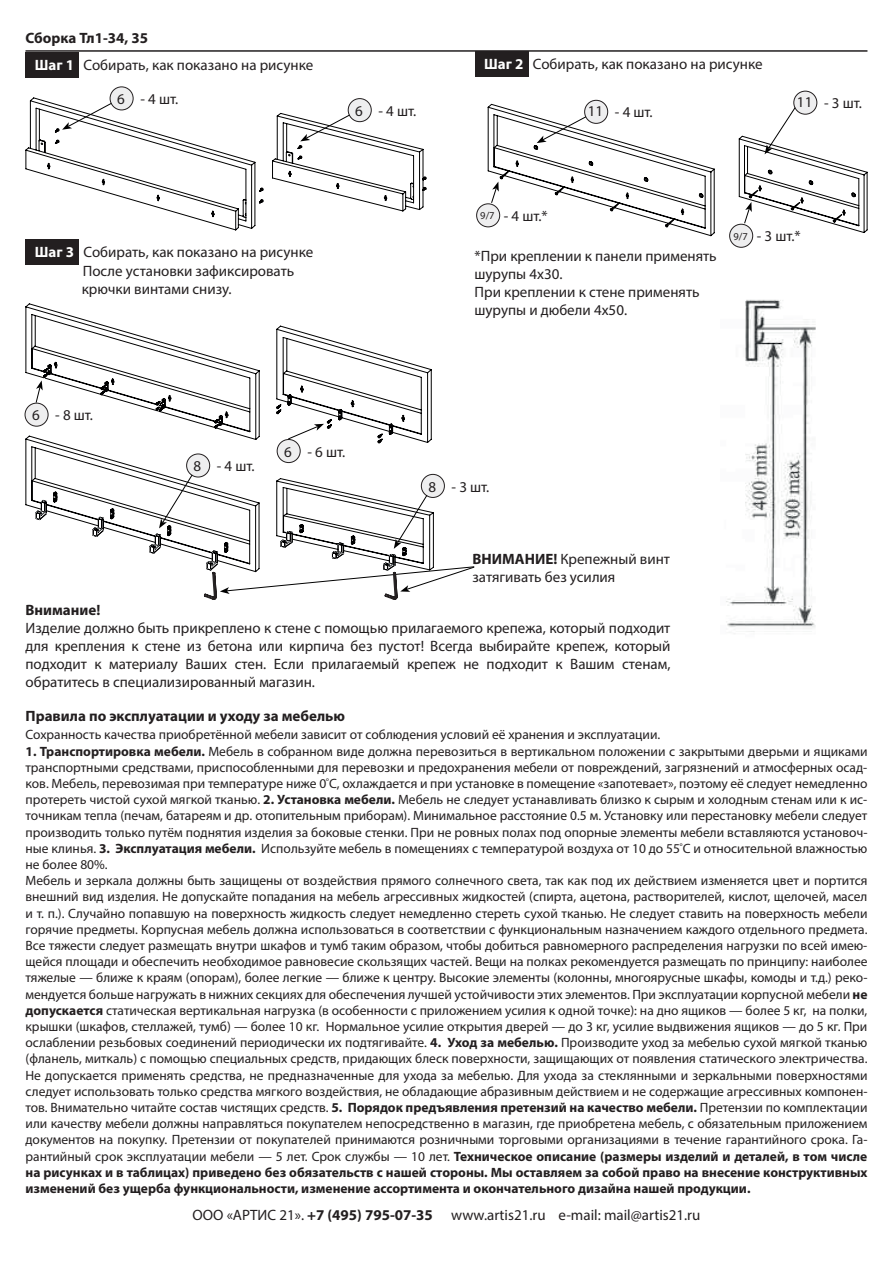
<style>
.page{position:relative;width:893px;height:1263px;background:#fff}
.page>*{position:absolute;margin:0;border:0;box-sizing:border-box;transform-origin:0 0}
.t1{font:15px/18px "Myriad Pro";color:#231f20}
.t2{font:700 15px "Myriad Pro";color:#231f20}
.t3{font:13.5px/16.2px "Myriad Pro";color:#231f20}
.s1{font-weight:700}
.s2{font-weight:700;color:#fff}
.s3{font-size:10.5px}
</style>
<div class="page">
<img style="left:726px;top:299px;width:90px;height:335px">
<hr style="left:26px;top:50px;width:841px;height:2px;background:#231f20">
<div style="left:26px;top:52px;width:53px;height:26px;background:#231f20"></div>
<div style="left:26px;top:239px;width:53px;height:26px;background:#231f20"></div>
<div style="left:475px;top:51px;width:53px;height:26px;background:#231f20"></div>
<div style="left:110px;top:87px;width:23px;height:23px;background:#eeeeef;border-radius:50%"></div>
<div style="left:110px;top:86px;width:24px;height:24px;border:1px solid #231f20;border-radius:50%"></div>
<svg style="left:25px;top:97px;width:239px;height:134px"></svg>
<div style="left:348px;top:99px;width:23px;height:23px;background:#eeeeef;border-radius:50%"></div>
<div style="left:348px;top:98px;width:24px;height:24px;border:1px solid #231f20;border-radius:50%"></div>
<svg style="left:272px;top:112px;width:155px;height:100px"></svg>
<svg style="left:585px;top:100px;width:23px;height:23px"></svg>
<div style="left:584px;top:100px;width:24px;height:24px;border:1px solid #231f20;border-radius:50%"></div>
<div style="left:477px;top:204px;width:23px;height:23px;background:#eeeeef;border-radius:50%"></div>
<div style="left:476px;top:203px;width:24px;height:24px;border:1px solid #231f20;border-radius:50%"></div>
<svg style="left:487px;top:103px;width:228px;height:134px"></svg>
<div style="left:730px;top:224px;width:23px;height:23px;background:#eeeeef;border-radius:50%"></div>
<div style="left:729px;top:224px;width:24px;height:24px;border:1px solid #231f20;border-radius:50%"></div>
<div style="left:794px;top:91px;width:23px;height:23px;background:#eeeeef;border-radius:50%"></div>
<div style="left:793px;top:91px;width:24px;height:24px;border:1px solid #231f20;border-radius:50%"></div>
<svg style="left:738px;top:107px;width:130px;height:127px"></svg>
<svg style="left:25px;top:303px;width:450px;height:297px"></svg>
<p class="t1" style="left:35px;top:23px;width:280px;line-height:27.9px;text-indent:-9px"><span class="s1">Сборка Тл1-34, 35<br></span><span class="s2">Шаг 1</span> Собирать, как показано на рисунке</p>
<p class="t1" style="left:117px;top:90px;width:63px">6 - 4 шт.</p>
<p class="t1" style="left:355px;top:101px;width:63px">6 - 4 шт.</p>
<p class="t1" style="left:484px;top:55px;width:280px"><span class="s2">Шаг 2</span> Собирать, как показано на рисунке</p>
<p class="t1" style="left:588px;top:103px;width:66px">11 - 4 шт.</p>
<p class="t1" style="left:797px;top:94px;width:66px">11 - 3 шт.</p>
<p class="t1" style="left:35px;top:243px;width:280px"><span class="s2">Шаг 3</span> Собирать, как показано на рисунке</p>
<p class="t1" style="left:82px;top:262px;width:214px;text-indent:-48px"><span class="s2">Шаг 4</span> После установки зафиксировать крючки винтами снизу.</p>
<p class="t1" style="left:32px;top:406px;width:63px">6 - 8 шт.</p>
<p class="t1" style="left:194px;top:457px;width:63px">8 - 4 шт.</p>
<p class="t1" style="left:284px;top:442px;width:63px">6 - 6 шт.</p>
<p class="t1" style="left:480px;top:207px;width:69px"><span class="s3">9/7</span> - 4 шт.*</p>
<p class="t1" style="left:475px;top:247px;width:244px">*При креплении к панели применять шурупы 4х30.<br>При креплении к стене применять шурупы и дюбели 4х50.</p>
<p class="t1" style="left:733px;top:227px;width:69px"><span class="s3">9/7</span> - 3 шт.*</p>
<p class="t1" style="left:428px;top:477px;width:63px">8 - 3 шт.</p>
<p class="t1" style="left:472px;top:549px;width:199px"><span class="s1">ВНИМАНИЕ!</span> Крепежный винт затягивать без усилия</p>
<p class="t2" style="left:26px;top:600px;width:76px">Внимание!</p>
<p class="t1" style="left:26px;top:619px;width:646px;text-align:justify">Изделие должно быть прикреплено к стене с помощью прилагаемого крепежа, который подходит для крепления к стене из бетона или кирпича без пустот! Всегда выбирайте крепеж, который подходит к материалу Ваших стен. Если прилагаемый крепеж не подходит к Вашим стенам, обратитесь в специализированный магазин.</p>
<p class="t2" style="left:26px;top:706px;width:321px">Правила по эксплуатации и уходу за мебелью</p>
<p class="t3" style="left:26px;top:726px;width:636px">Сохранность качества приобретённой мебели зависит от соблюдения условий её хранения и эксплуатации.</p>
<p class="t3" style="left:26px;top:743px;width:843px"><span class="s1">1. Транспортировка мебели.</span> Мебель в собранном виде должна перевозиться в вертикальном положении с закрытыми дверьми и ящиками транспортными средствами, приспособленными для перевозки и предохранения мебели от повреждений, загрязнений и атмосферных осад&shy;ков. Мебель, перевозимая при температуре ниже 0<sup>º</sup>C, охлаждается и при установке в помещение «запотевает», поэтому её следует немедленно протереть чистой сухой мягкой тканью. <span class="s1">2. Установка мебели.</span> Мебель не следует устанавливать близко к сырым и холодным стенам или к ис&shy;точникам тепла (печам, батареям и др. отопительным приборам). Минимальное расстояние 0.5 м. Установку или перестановку мебели следует производить только путём поднятия изделия за боковые стенки. При не ровных полах под опорные элементы мебели вставляются установоч&shy;ные клинья. <span class="s1">3. Эксплуатация мебели.</span> Используйте мебель в помещениях с температурой воздуха от 10 до 55<sup>º</sup>C и относительной влажностью не более 80%.<br>Мебель и зеркала должны быть защищены от воздействия прямого солнечного света, так как под их действием изменяется цвет и портится внешний вид изделия. Не допускайте попадания на мебель агрессивных жидкостей (спирта, ацетона, растворителей, кислот, щелочей, масел и т. п.). Случайно попавшую на поверхность жидкость следует немедленно стереть сухой тканью. Не следует ставить на поверхность мебели горячие предметы. Корпусная мебель должна использоваться в соответствии с функциональным назначением каждого отдельного предмета.<br>Все тяжести следует размещать внутри шкафов и тумб таким образом, чтобы добиться равномерного распределения нагрузки по всей имею&shy;щейся площади и обеспечить необходимое равновесие скользящих частей. Вещи на полках рекомендуется размещать по принципу: наиболее тяжелые — ближе к краям (опорам), более легкие — ближе к центру. Высокие элементы (колонны, многоярусные шкафы, комоды и т.д.) реко&shy;мендуется больше нагружать в нижних секциях для обеспечения лучшей устойчивости этих элементов. При эксплуатации корпусной мебели <span class="s1">не допускается</span> статическая вертикальная нагрузка (в особенности с приложением усилия к одной точке): на дно ящиков — более 5 кг, на полки, крышки (шкафов, стеллажей, тумб) — более 10 кг. Нормальное усилие открытия дверей — до 3 кг, усилие выдвижения ящиков — до 5 кг. При ослаблении резьбовых соединений периодически их подтягивайте. <span class="s1">4. Уход за мебелью.</span> Производите уход за мебелью сухой мягкой тканью (фланель, миткаль) с помощью специальных средств, придающих блеск поверхности, защищающих от появления статического электричества.<br>Не допускается применять средства, не предназначенные для ухода за мебелью. Для ухода за стеклянными и зеркальными поверхностями следует использовать только средства мягкого воздействия, не обладающие абразивным действием и не содержащие агрессивных компонен&shy;тов. Внимательно читайте состав чистящих средств. <span class="s1">5. Порядок предъявления претензий на качество мебели.</span> Претензии по комплектации или качеству мебели должны направляться покупателем непосредственно в магазин, где приобретена мебель, с обязательным приложением документов на покупку. Претензии от покупателей принимаются розничными торговыми организациями в течение гарантийного срока. Га&shy;рантийный срок эксплуатации мебели — 5 лет. Срок службы — 10 лет. <span class="s1">Техническое описание (размеры изделий и деталей, в том числе на рисунках и в таблицах) приведено без обязательств с нашей стороны. Мы оставляем за собой право на внесение конструктивных изменений без ущерба функциональности, изменение ассортимента и окончательного дизайна нашей продукции.</span></p>
<p class="t1" style="left:192px;top:1206px;width:509px">ООО «АРТИС 21». <span class="s1">+7 (495) 795-07-35</span> www.artis21.ru e-mail: mail@artis21.ru</p>
</div>
